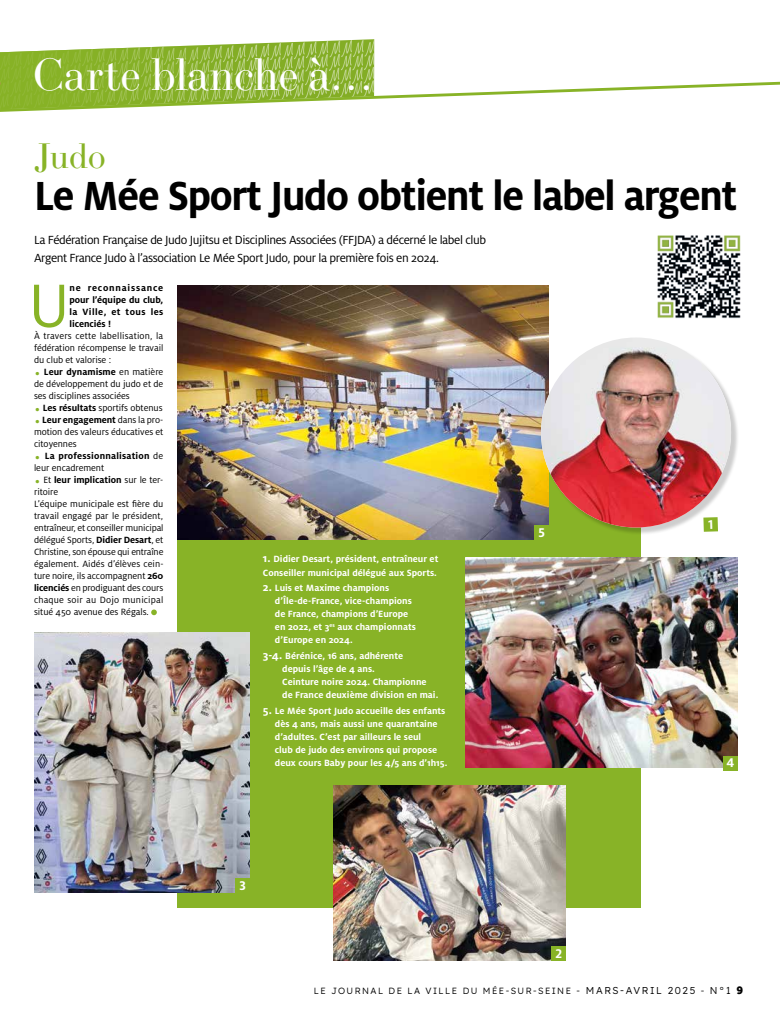
<style>
.page{position:relative;width:780px;height:1021px;background:#fff}
.page>*{position:absolute;margin:0;border:0;box-sizing:border-box;transform-origin:0 0}
.t1{font:67.9px "Milo OT";color:#88b327}
.t2{font:700 45px "Milo OT";letter-spacing:-.03em;color:#000;scale:.95 1}
.t3{font:45px "LTC Bodoni 175 Pro";letter-spacing:-.01em;color:#fff}
.t4{font:35px "LTC Bodoni 175 Pro";color:#88b327}
.t5{font:30px "Milo OT";color:#88b327}
.t6{font:700 14px "Milo OT";color:#fff}
.t7{font:13px/18px "Milo OT";letter-spacing:-.03em;color:#000}
.t8{font:10px/12px "Milo OT";letter-spacing:-.005em;color:#000;text-align:justify}
.t9{font:700 10px/13px "Milo OT";color:#fff}
.t10{font:700 10px/12px "Milo OT";letter-spacing:.02em;color:#000;text-align:justify}
.t11{font:300 9px "Readex Pro";letter-spacing:.16em;color:#000}
.s1{font-weight:700}
.s2{font-weight:400}
.s3{font-size:12px}
.s4{font-size:10px}
.s5{font-family:"Effra";font-weight:800;font-size:12px}
</style>
<div class="page">
<svg style="left:0;top:39px;width:780px;height:73px"></svg>
<svg style="left:151px;top:609px;width:6px;height:6px"></svg>
<div style="left:177px;top:419px;width:464px;height:488px;background:#88b327"></div>
<img style="left:34px;top:632px;width:215px;height:260px">
<img style="left:178px;top:286px;width:370px;height:254px">
<img style="left:465px;top:557px;width:272px;height:210px">
<img style="left:334px;top:785px;width:231px;height:175px">
<div style="left:542px;top:339px;width:197px;height:196px;background:#000;opacity:.2"></div>
<img style="left:541px;top:337px;width:190px;height:190px;border-radius:95px">
<img style="left:657px;top:235px;width:84px;height:83px">
<div style="left:551px;top:946px;width:15px;height:14px;background:#88b327"></div>
<div style="left:534px;top:525px;width:14px;height:15px;background:#88b327"></div>
<div style="left:723px;top:756px;width:14px;height:14px;background:#88b327"></div>
<div style="left:235px;top:878px;width:14px;height:14px;background:#88b327"></div>
<svg style="left:703px;top:517px;width:15px;height:15px"></svg>
<h2 class="t3" style="left:33px;top:46px;width:344px">Carte blanche à…</h2>
<h3 class="t4" style="left:34px;top:133px;width:73px">Judo</h3>
<h2 class="t2" style="left:34px;top:170px;width:741px">Le Mée Sport Judo obtient le label argent</h2>
<h3 class="t7" style="left:34px;top:231px;width:453px">La Fédération Française de Judo Jujitsu et Disciplines Associées (FFJDA) a décerné le label club<br>Argent France Judo à l’association Le Mée Sport Judo, pour la première fois en 2024.</h3>
<h1 class="t1" style="left:28px;top:269px;width:43px">U</h1>
<p class="t10" style="left:69px;top:282px;width:95px">ne reconnaissance pour l’équipe du club, la Ville, et tous les licenciés !</p>
<p class="t8" style="left:34px;top:330px;width:131px">À travers cette labellisation, la fédération récompense le travail du club et valorise :</p>
<h3 class="t5" style="left:34px;top:349px;width:8px">.</h3>
<p class="t8" style="left:34px;top:366px;width:131px;text-indent:10px"><span class="s1">Leur dynamisme</span> en matière de développement du judo et de ses disciplines associées</p>
<h3 class="t5" style="left:34px;top:385px;width:8px">.</h3>
<p class="t8" style="left:43px;top:402px;width:121px"><span class="s1">Les résultats</span> sportifs obtenus</p>
<h3 class="t5" style="left:34px;top:397px;width:8px">.</h3>
<p class="t8" style="left:34px;top:414px;width:131px;text-indent:8px"><span class="s1">Leur engagement</span> dans la pro&shy;motion des valeurs éducatives et citoyennes</p>
<h3 class="t5" style="left:34px;top:433px;width:8px">.</h3>
<p class="t10" style="left:34px;top:450px;width:131px;text-indent:11px">La professionnalisation <span class="s2">de leur encadrement</span></p>
<h3 class="t5" style="left:34px;top:457px;width:8px">.</h3>
<p class="t8" style="left:34px;top:474px;width:131px;text-align:left;text-indent:9px">Et <span class="s1">leur implication</span> sur le ter&shy;ritoire<br>L’équipe municipale est fière du travail engagé par le président, entraîneur, et conseiller municipal délégué Sports, <span class="s1">Didier Desart</span>, et<br>Christine, son épouse qui entraîne également. Aidés d’élèves cein&shy;ture noire, ils accompagnent <span class="s1">260 licenciés</span> en prodiguant des cours chaque soir au Dojo municipal situé 450 avenue des Régals.</p>
<p class="t9" style="left:263px;top:553px;width:177px"><span class="s3">1.</span> Didier Desart, président, entraîneur et<br>Conseiller municipal délégué aux Sports.</p>
<p class="t9" style="left:275px;top:581px;width:142px;text-indent:-12px"><span class="s3">2.</span> Luis et Maxime champions d’Île-de-France, vice-champions de France, champions d’Europe en 2022, et 3<sup>es</sup> aux championnats d’Europe en 2024.</p>
<p class="t9" style="left:282px;top:649px;width:158px;text-indent:-19px"><span class="s3">3-4.</span> Bérénice, 16 ans, adhérente<br>depuis l’âge de 4 ans.<br>Ceinture noire 2024. Championne de France deuxième division en mai.</p>
<p class="t9" style="left:275px;top:704px;width:174px;text-indent:-12px"><span class="s3">5.</span> Le Mée Sport Judo accueille des enfants dès 4 ans, mais aussi une quarantaine d’adultes. C’est par ailleurs le seul<br>club de judo des environs qui propose deux cours Baby pour les 4/5 ans d’1h15.</p>
<h3 class="t6" style="left:239px;top:877px;width:8px">3</h3>
<h3 class="t6" style="left:538px;top:524px;width:8px">5</h3>
<h3 class="t6" style="left:555px;top:945px;width:8px">2</h3>
<h3 class="t6" style="left:726px;top:754px;width:9px">4</h3>
<p class="t11" style="left:314px;top:983px;width:430px">LE JOURNAL DE LA VILLE DU MÉE-SUR-SEINE - <span class="s4">MARS-AVRIL 2025</span> - <span class="s4">N°1</span> <span class="s5">9</span></p>
</div>
